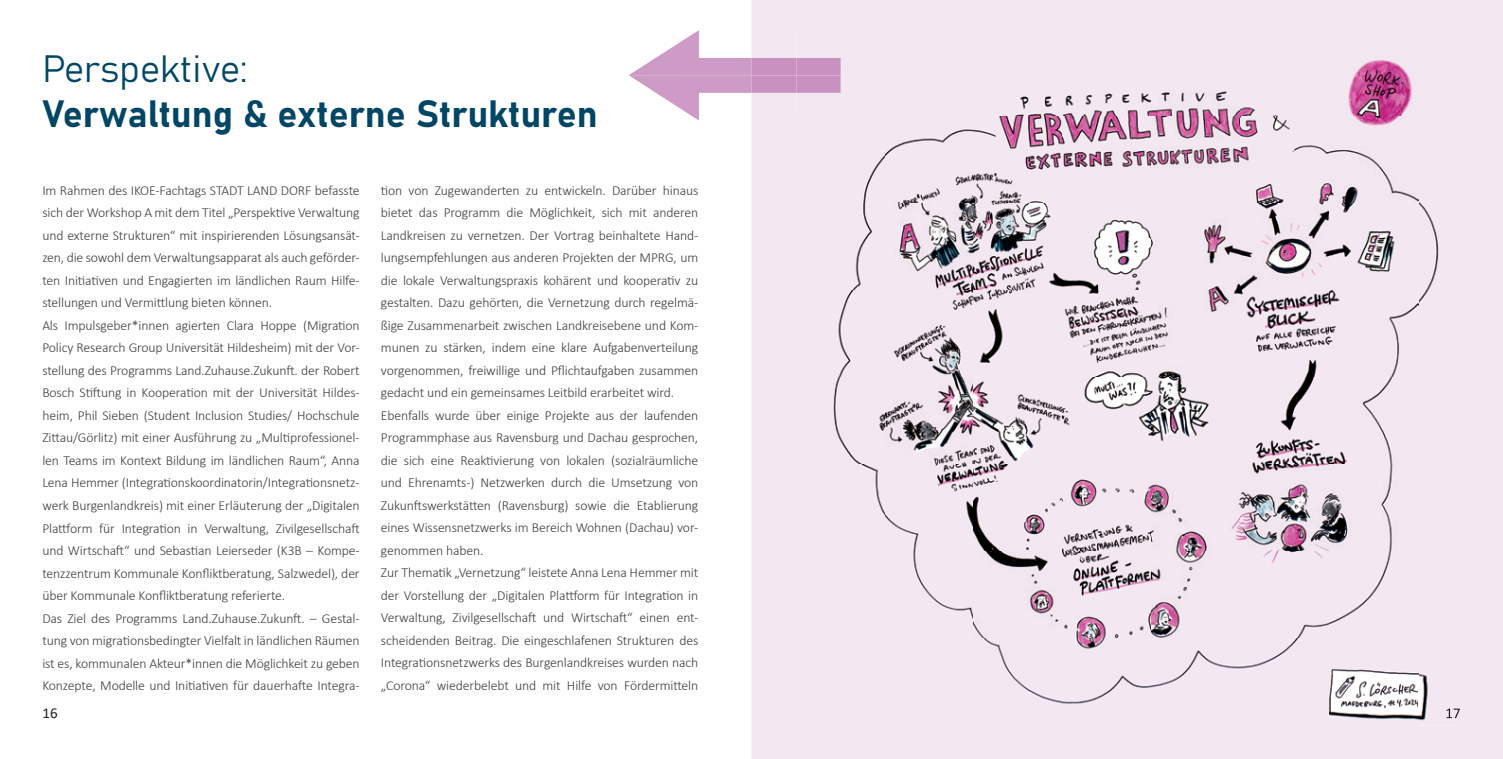
<style>
.page{position:relative;width:1503px;height:759px;background:#fff}
.page>*{position:absolute;margin:0;border:0;box-sizing:border-box;transform-origin:0 0}
.t1{font:37.5px/45px "Bahnschrift";color:#014664}
.t2{font:15px "Calibri";color:#231f20}
.t3{font:300 13.75px/22.5px "Calibri";letter-spacing:-.01em;color:#3e3e3f}
</style>
<div class="page">
<svg style="left:629px;top:30px;width:122px;height:91px"></svg>
<div style="left:751px;top:0;width:751px;height:758px;background:#f3e8f2"></div>
<div style="left:751px;top:75px;width:45px;height:18px;background:#c891c0"></div>
<div style="left:751px;top:58px;width:45px;height:17px;background:#c891c0"></div>
<img style="left:796px;top:30px;width:666px;height:695px">
<svg style="left:1446px;top:708px;width:13px;height:9px"></svg>
<img style="left:796px;top:58px;width:44px;height:35px">
<h1 class="t1" style="left:42px;top:44px;width:557px">Perspektive:<br>Verwaltung &amp; externe Strukturen</h1>
<p class="t3" style="left:42px;top:179px;width:319px">Im Rahmen des IKOE-Fachtags STADT LAND DORF befasste sich der Workshop A mit dem Titel „Perspektive Verwaltung und externe Strukturen“ mit inspirierenden Lösungsansät&shy;zen, die sowohl dem Verwaltungsapparat als auch geförder&shy;ten Initiativen und Engagierten im ländlichen Raum Hilfe&shy;stellungen und Vermittlung bieten können.<br>Als Impulsgeber*innen agierten Clara Hoppe (Migration Policy Research Group Universität Hildesheim) mit der Vor&shy;stellung des Programms Land.Zuhause.Zukunft. der Robert Bosch Stiftung in Kooperation mit der Universität Hildes&shy;heim, Phil Sieben (Student Inclusion Studies/ Hochschule Zittau/Görlitz) mit einer Ausführung zu „Multiprofessionel&shy;len Teams im Kontext Bildung im ländlichen Raum“, Anna Lena Hemmer (Integrationskoordinatorin/Integrationsnetz&shy;werk Burgenlandkreis) mit einer Erläuterung der „Digitalen Plattform für Integration in Verwaltung, Zivilgesellschaft und Wirtschaft“ und Sebastian Leierseder (K3B – Kompe&shy;tenzzentrum Kommunale Konfliktberatung, Salzwedel), der über Kommunale Konfliktberatung referierte.<br>Das Ziel des Programms Land.Zuhause.Zukunft. – Gestal&shy;tung von migrationsbedingter Vielfalt in ländlichen Räumen ist es, kommunalen Akteur*innen die Möglichkeit zu geben Konzepte, Modelle und Initiativen für dauerhafte Integra-</p>
<p class="t3" style="left:381px;top:179px;width:319px">tion von Zugewanderten zu entwickeln. Darüber hinaus bietet das Programm die Möglichkeit, sich mit anderen Landkreisen zu vernetzen. Der Vortrag beinhaltete Hand&shy;lungsempfehlungen aus anderen Projekten der MPRG, um die lokale Verwaltungspraxis kohärent und kooperativ zu gestalten. Dazu gehörten, die Vernetzung durch regelmä&shy;ßige Zusammenarbeit zwischen Landkreisebene und Kom&shy;munen zu stärken, indem eine klare Aufgabenverteilung vorgenommen, freiwillige und Pflichtaufgaben zusammen gedacht und ein gemeinsames Leitbild erarbeitet wird.<br>Ebenfalls wurde über einige Projekte aus der laufenden Programmphase aus Ravensburg und Dachau gesprochen, die sich eine Reaktivierung von lokalen (sozialräumliche und Ehrenamts-) Netzwerken durch die Umsetzung von Zukunftswerkstätten (Ravensburg) sowie die Etablierung eines Wissensnetzwerks im Bereich Wohnen (Dachau) vor&shy;genommen haben.<br>Zur Thematik „Vernetzung“ leistete Anna Lena Hemmer mit der Vorstellung der „Digitalen Plattform für Integration in Verwaltung, Zivilgesellschaft und Wirtschaft“ einen ent&shy;scheidenden Beitrag. Die eingeschlafenen Strukturen des Integrationsnetzwerks des Burgenlandkreises wurden nach „Corona“ wiederbelebt und mit Hilfe von Fördermitteln</p>
<p class="t2" style="left:43px;top:702px;width:17px">16</p>
</div>
